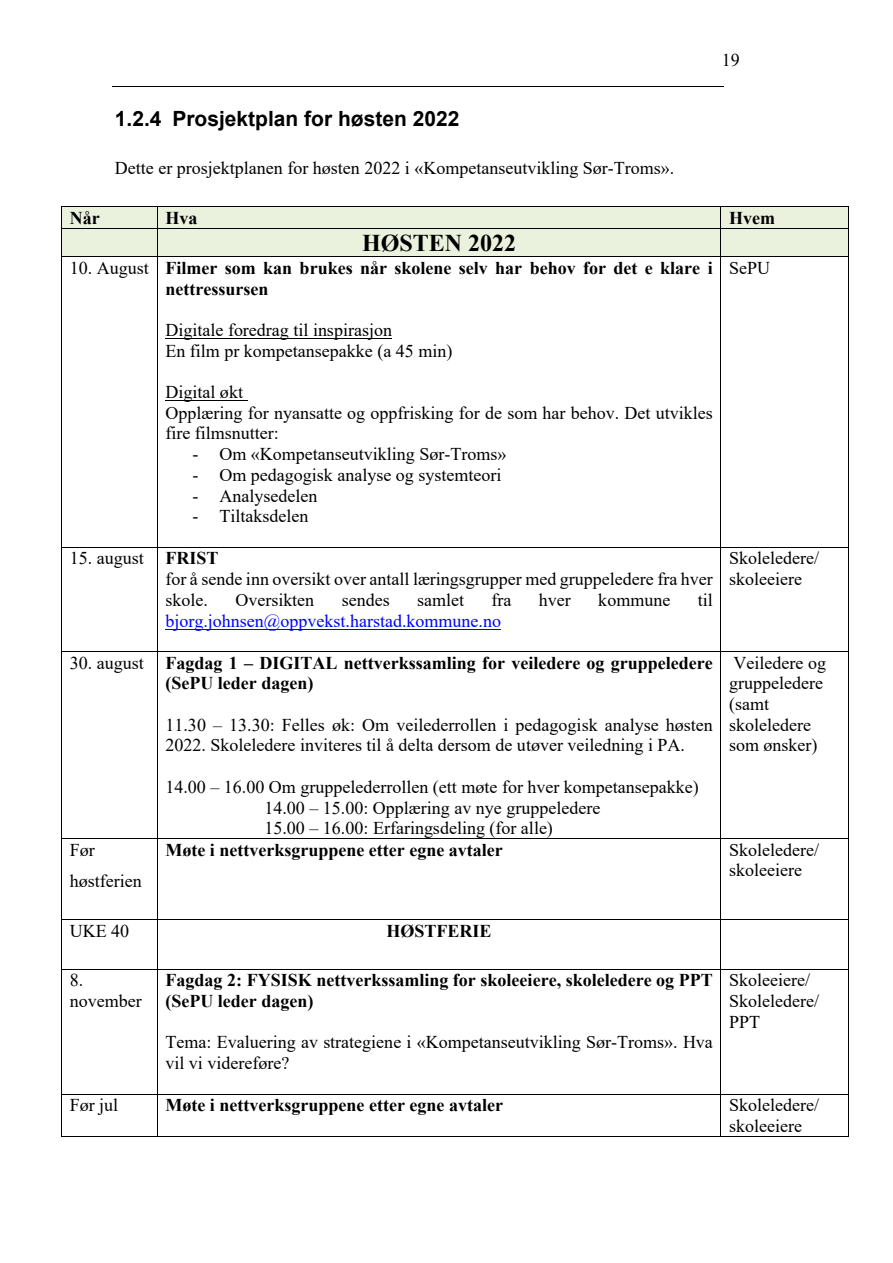
<style>
.page{position:relative;width:893px;height:1263px;background:#fff}
.page>*{position:absolute;margin:0;border:0;box-sizing:border-box;transform-origin:0 0}
.t1{font:700 24px "Times New Roman";color:#000}
.t2{font:700 21px "Arial";color:#000}
.t3{font:18px/20.7px "Times New Roman";color:#000}
.t4{font:700 18px/20.7px "Times New Roman";color:#000}
.t5{font:18px "Times New Roman";color:#00f}
.s1{font-weight:400}
.s2{font-weight:700}
</style>
<div class="page">
<hr style="left:113px;top:86px;width:611px;height:1px;background:#000">
<div style="left:62px;top:207px;width:95px;height:21px;background:#eaf1dd"></div>
<div style="left:158px;top:207px;width:562px;height:21px;background:#eaf1dd"></div>
<div style="left:721px;top:207px;width:127px;height:21px;background:#eaf1dd"></div>
<hr style="left:61px;top:207px;width:788px;height:1px;background:#000">
<div style="left:62px;top:229px;width:95px;height:27px;background:#eaf1dd"></div>
<div style="left:158px;top:229px;width:562px;height:27px;background:#eaf1dd"></div>
<div style="left:721px;top:229px;width:127px;height:27px;background:#eaf1dd"></div>
<hr style="left:61px;top:228px;width:788px;height:1px;background:#000">
<svg style="left:61px;top:208px;width:1px;height:48px"></svg>
<svg style="left:157px;top:208px;width:1px;height:48px"></svg>
<svg style="left:720px;top:208px;width:1px;height:48px"></svg>
<svg style="left:848px;top:208px;width:1px;height:48px"></svg>
<hr style="left:165px;top:338px;width:227px;height:1px;background:#000">
<hr style="left:165px;top:400px;width:82px;height:1px;background:#000">
<hr style="left:61px;top:256px;width:788px;height:1px;background:#000">
<hr style="left:61px;top:257px;width:1px;height:290px;background:#000">
<hr style="left:157px;top:257px;width:1px;height:290px;background:#000">
<hr style="left:720px;top:257px;width:1px;height:290px;background:#000">
<hr style="left:848px;top:257px;width:1px;height:290px;background:#000">
<hr style="left:165px;top:629px;width:336px;height:1px;background:#00f">
<hr style="left:61px;top:547px;width:788px;height:1px;background:#000">
<hr style="left:61px;top:548px;width:1px;height:103px;background:#000">
<hr style="left:157px;top:548px;width:1px;height:103px;background:#000">
<hr style="left:720px;top:548px;width:1px;height:103px;background:#000">
<hr style="left:848px;top:548px;width:1px;height:103px;background:#000">
<hr style="left:61px;top:651px;width:788px;height:1px;background:#000">
<hr style="left:61px;top:652px;width:1px;height:186px;background:#000">
<hr style="left:157px;top:652px;width:1px;height:186px;background:#000">
<hr style="left:720px;top:652px;width:1px;height:186px;background:#000">
<hr style="left:848px;top:652px;width:1px;height:186px;background:#000">
<hr style="left:61px;top:838px;width:788px;height:1px;background:#000">
<hr style="left:61px;top:839px;width:1px;height:80px;background:#000">
<hr style="left:157px;top:839px;width:1px;height:80px;background:#000">
<hr style="left:720px;top:839px;width:1px;height:80px;background:#000">
<hr style="left:848px;top:839px;width:1px;height:80px;background:#000">
<hr style="left:61px;top:919px;width:788px;height:1px;background:#000">
<hr style="left:61px;top:920px;width:1px;height:49px;background:#000">
<hr style="left:157px;top:920px;width:1px;height:49px;background:#000">
<hr style="left:720px;top:920px;width:1px;height:49px;background:#000">
<hr style="left:848px;top:920px;width:1px;height:49px;background:#000">
<hr style="left:61px;top:969px;width:788px;height:1px;background:#000">
<hr style="left:61px;top:969px;width:1px;height:125px;background:#000">
<hr style="left:157px;top:969px;width:1px;height:125px;background:#000">
<hr style="left:720px;top:969px;width:1px;height:125px;background:#000">
<hr style="left:848px;top:969px;width:1px;height:125px;background:#000">
<hr style="left:61px;top:1094px;width:788px;height:1px;background:#000">
<hr style="left:61px;top:1094px;width:1px;height:43px;background:#000">
<hr style="left:61px;top:1136px;width:96px;height:1px;background:#000">
<hr style="left:157px;top:1094px;width:1px;height:43px;background:#000">
<hr style="left:158px;top:1136px;width:562px;height:1px;background:#000">
<hr style="left:720px;top:1094px;width:1px;height:43px;background:#000">
<hr style="left:721px;top:1136px;width:127px;height:1px;background:#000">
<hr style="left:848px;top:1094px;width:1px;height:43px;background:#000">
<p class="t2" style="left:115px;top:107px;width:346px">1.2.4 Prosjektplan for høsten 2022</p>
<p class="t3" style="left:115px;top:158px;width:561px">Dette er prosjektplanen for høsten 2022 i «Kompetanseutvikling Sør-Troms».</p>
<p class="t3" style="left:722px;top:49px;width:19px">19</p>
<p class="t4" style="left:70px;top:208px;width:31px">Når</p>
<p class="t4" style="left:165px;top:208px;width:34px">Hva</p>
<p class="t4" style="left:729px;top:208px;width:48px">Hvem</p>
<h1 class="t1" style="left:362px;top:230px;width:156px">HØSTEN 2022</h1>
<p class="t4" style="left:165px;top:258px;width:549px;text-indent:-96px"><span class="s1">10. August</span> Filmer som kan brukes når skolene selv har behov for det e klare i nettressursen</p>
<p class="t3" style="left:165px;top:320px;width:288px">Digitale foredrag til inspirasjon<br>En film pr kompetansepakke (a 45 min)</p>
<p class="t3" style="left:165px;top:382px;width:549px">Digital økt<br>Opplæring for nyansatte og oppfrisking for de som har behov. Det utvikles fire filmsnutter:</p>
<p class="t3" style="left:192px;top:444px;width:315px">- Om «Kompetanseutvikling Sør-Troms»</p>
<p class="t3" style="left:192px;top:464px;width:310px">- Om pedagogisk analyse og systemteori</p>
<p class="t3" style="left:192px;top:485px;width:126px">- Analysedelen</p>
<p class="t3" style="left:192px;top:506px;width:118px">- Tiltaksdelen</p>
<p class="t3" style="left:729px;top:258px;width:43px">SePU</p>
<p class="t3" style="left:165px;top:548px;width:549px;text-indent:-96px">15. august <span class="s2">FRIST<br></span>for å sende inn oversikt over antall læringsgrupper med gruppeledere fra hver skole.</p>
<p class="t3" style="left:235px;top:589px;width:80px">Oversikten</p>
<p class="t3" style="left:342px;top:589px;width:49px">sendes</p>
<p class="t3" style="left:417px;top:589px;width:48px">samlet</p>
<p class="t3" style="left:491px;top:589px;width:21px">fra</p>
<p class="t3" style="left:539px;top:589px;width:34px">hver</p>
<p class="t3" style="left:598px;top:589px;width:74px">kommune</p>
<p class="t3" style="left:698px;top:589px;width:17px">til</p>
<p class="t5" style="left:165px;top:611px;width:337px">bjorg.johnsen@oppvekst.harstad.kommune.no</p>
<p class="t4" style="left:165px;top:652px;width:549px;text-indent:-96px"><span class="s1">30. august</span> Fagdag 1 – DIGITAL nettverkssamling for veiledere og gruppeledere (SePU leder dagen)</p>
<p class="t3" style="left:165px;top:714px;width:549px">11.30 – 13.30: Felles øk: Om veilederrollen i pedagogisk analyse høsten<br>2022. Skoleledere inviteres til å delta dersom de utøver veiledning i PA.</p>
<p class="t3" style="left:264px;top:776px;width:436px;text-indent:-99px">14.00 – 16.00 Om gruppelederrollen (ett møte for hver kompetansepakke)<br>14.00 – 15.00: Opplæring av nye gruppeledere<br>15.00 – 16.00: Erfaringsdeling (for alle)</p>
<p class="t3" style="left:729px;top:548px;width:92px">Skoleledere/ skoleeiere</p>
<p class="t3" style="left:729px;top:652px;width:98px">Veiledere og gruppeledere (samt skoleledere som ønsker)</p>
<p class="t3" style="left:70px;top:834px;width:74px;line-height:31px">Før høstferien</p>
<p class="t4" style="left:165px;top:839px;width:339px">Møte i nettverksgruppene etter egne avtaler</p>
<p class="t3" style="left:729px;top:839px;width:92px">Skoleledere/ skoleeiere</p>
<p class="t3" style="left:70px;top:920px;width:61px">UKE 40</p>
<p class="t4" style="left:387px;top:920px;width:107px">HØSTFERIE</p>
<p class="t3" style="left:70px;top:970px;width:74px">8. november</p>
<p class="t4" style="left:165px;top:970px;width:549px">Fagdag 2: FYSISK nettverkssamling for skoleeiere, skoleledere og PPT (SePU leder dagen)</p>
<p class="t3" style="left:165px;top:1032px;width:549px">Tema: Evaluering av strategiene i «Kompetanseutvikling Sør-Troms». Hva vil vi videreføre?</p>
<p class="t3" style="left:729px;top:970px;width:92px">Skoleeiere/<br>Skoleledere/<br>PPT</p>
<p class="t3" style="left:70px;top:1095px;width:50px">Før jul</p>
<p class="t4" style="left:165px;top:1095px;width:339px">Møte i nettverksgruppene etter egne avtaler</p>
<p class="t3" style="left:729px;top:1095px;width:92px">Skoleledere/ skoleeiere</p>
</div>
